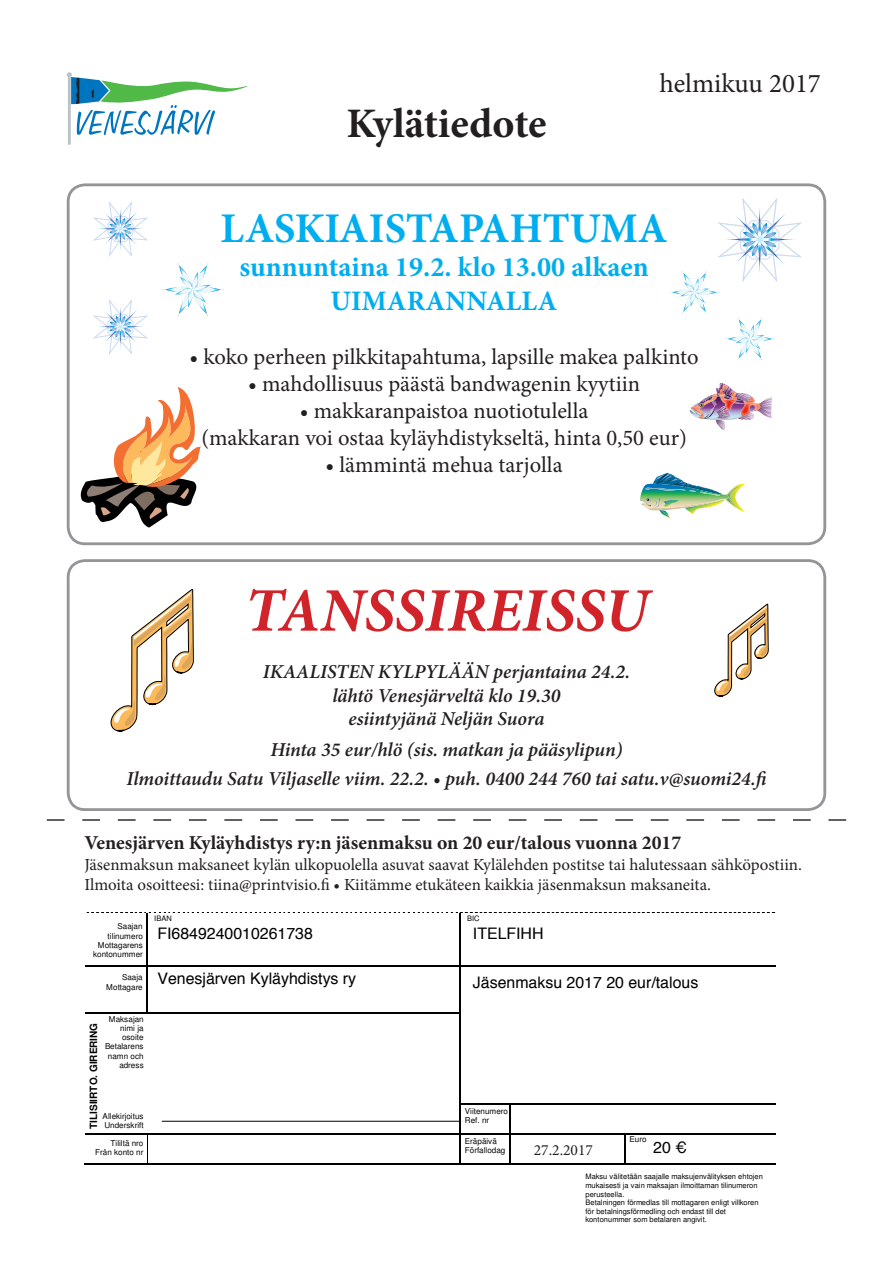
<style>
.page{position:relative;width:893px;height:1263px;background:#fff}
.page>*{position:absolute;margin:0;border:0;box-sizing:border-box;transform-origin:0 0}
.t1{font:italic 700 62.1px "Minion Pro";color:#d1232a}
.t2{font:700 42.3px "Minion Pro";color:#00aeef}
.t3{font:700 42px "Minion Pro";color:#231f20}
.t4{font:700 28.2px "Minion Pro";color:#00aeef}
.t5{font:27px "Minion Pro";color:#231f20}
.t6{font:22.5px "Minion Pro";color:#231f20}
.t7{font:italic 600 19.8px "Minion Pro";letter-spacing:-.005em;color:#231f20}
.t8{font:700 19.8px "Minion Pro";color:#231f20}
.t9{font:16.95px/20.2px "Minion Pro";color:#231f20}
.t10{font:15.9px "Helvetica";color:#000}
.t11{font:15.45px "Minion Pro";color:#231f20}
.t12{font:700 10.05px "Helvetica";color:#000}
.t13{font:8.1px/9.4px "Helvetica";color:#000;text-align:right}
.t14{font:7.5px/8.6px "Helvetica";letter-spacing:-.005em;color:#000}
</style>
<div class="page">
<svg style="left:67px;top:72px;width:180px;height:73px"></svg>
<svg style="left:86px;top:912px;width:689px;height:1px"></svg>
<hr style="left:146px;top:913px;width:2px;height:52px;background:#000">
<hr style="left:459px;top:913px;width:2px;height:52px;background:#000">
<hr style="left:85px;top:965px;width:61px;height:1px;background:#000">
<hr style="left:148px;top:965px;width:311px;height:1px;background:#000">
<hr style="left:461px;top:965px;width:314px;height:1px;background:#000">
<hr style="left:146px;top:967px;width:2px;height:21px;background:#000">
<hr style="left:459px;top:967px;width:2px;height:21px;background:#000">
<hr style="left:146px;top:990px;width:2px;height:22px;background:#000">
<hr style="left:459px;top:990px;width:2px;height:22px;background:#000">
<svg style="left:85px;top:1012px;width:20px;height:2px"></svg>
<hr style="left:105px;top:1012px;width:41px;height:2px;background:#000">
<hr style="left:150px;top:1012px;width:309px;height:2px;background:#000">
<hr style="left:459px;top:1014px;width:2px;height:89px;background:#000">
<hr style="left:461px;top:1103px;width:48px;height:2px;background:#000">
<hr style="left:511px;top:1103px;width:264px;height:2px;background:#000">
<hr style="left:459px;top:1105px;width:2px;height:28px;background:#000">
<hr style="left:509px;top:1105px;width:2px;height:28px;background:#000">
<svg style="left:85px;top:1133px;width:17px;height:2px"></svg>
<hr style="left:102px;top:1133px;width:45px;height:2px;background:#000">
<hr style="left:149px;top:1133px;width:310px;height:2px;background:#000">
<hr style="left:461px;top:1133px;width:48px;height:2px;background:#000">
<hr style="left:511px;top:1133px;width:113px;height:2px;background:#000">
<hr style="left:626px;top:1133px;width:149px;height:2px;background:#000">
<hr style="left:84px;top:1163px;width:63px;height:2px;background:#000">
<svg style="left:147px;top:1133px;width:2px;height:32px"></svg>
<hr style="left:149px;top:1163px;width:310px;height:2px;background:#000">
<hr style="left:459px;top:1135px;width:2px;height:28px;background:#000">
<hr style="left:461px;top:1163px;width:48px;height:2px;background:#000">
<hr style="left:509px;top:1135px;width:2px;height:28px;background:#000">
<hr style="left:511px;top:1163px;width:113px;height:2px;background:#000">
<hr style="left:624px;top:1135px;width:2px;height:28px;background:#000">
<hr style="left:626px;top:1163px;width:149px;height:2px;background:#000">
<hr style="left:162px;top:1121px;width:298px;height:1px;background:#000">
<svg style="left:47px;top:819px;width:799px;height:2px"></svg>
<div style="left:67px;top:559px;width:759px;height:252px;border:3px solid #939598;border-radius:17px"></div>
<div style="left:67px;top:183px;width:759px;height:362px;border:3px solid #939598;border-radius:17px"></div>
<img style="left:690px;top:383px;width:83px;height:47px">
<img style="left:640px;top:473px;width:105px;height:46px">
<svg style="left:93px;top:201px;width:55px;height:56px"></svg>
<svg style="left:93px;top:299px;width:55px;height:56px"></svg>
<svg style="left:670px;top:198px;width:132px;height:162px"></svg>
<svg style="left:163px;top:263px;width:60px;height:53px"></svg>
<svg style="left:81px;top:387px;width:121px;height:141px"></svg>
<svg style="left:111px;top:589px;width:83px;height:143px"></svg>
<svg style="left:714px;top:604px;width:55px;height:92px"></svg>
<p class="t3" style="left:347px;top:94px;width:201px">Kylätiedote</p>
<p class="t5" style="left:659px;top:65px;width:163px">helmikuu 2017</p>
<p class="t2" style="left:220px;top:199px;width:449px">LASKIAISTAPAHTUMA</p>
<p class="t4" style="left:239px;top:247px;width:411px">sunnuntaina 19.2. klo 13.00 alkaen</p>
<p class="t4" style="left:331px;top:281px;width:228px">UIMARANNALLA</p>
<p class="t6" style="left:190px;top:342px;width:510px">• koko perheen pilkkitapahtuma, lapsille makea palkinto</p>
<p class="t6" style="left:248px;top:369px;width:393px">• mahdollisuus päästä bandwagenin kyytiin</p>
<p class="t6" style="left:300px;top:396px;width:290px">• makkaranpaistoa nuotiotulella</p>
<p class="t6" style="left:201px;top:423px;width:487px">(makkaran voi ostaa kyläyhdistykseltä, hinta 0,50 eur)</p>
<p class="t6" style="left:326px;top:450px;width:238px">• lämmintä mehua tarjolla</p>
<p class="t1" style="left:245px;top:566px;width:405px">TANSSIREISSU</p>
<p class="t7" style="left:263px;top:658px;width:369px">IKAALISTEN KYLPYLÄÄN perjantaina 24.2.</p>
<p class="t7" style="left:332px;top:681px;width:230px">lähtö Venesjärveltä klo 19.30</p>
<p class="t7" style="left:349px;top:705px;width:197px">esiintyjänä Neljän Suora</p>
<p class="t7" style="left:270px;top:736px;width:354px">Hinta 35 eur/hlö (sis. matkan ja pääsylipun)</p>
<p class="t7" style="left:126px;top:764px;width:644px">Ilmoittaudu Satu Viljaselle viim. 22.2. • puh. 0400 244 760 tai satu.v@suomi24.fi</p>
<p class="t8" style="left:84px;top:829px;width:598px">Venesjärven Kyläyhdistys ry:n jäsenmaksu on 20 eur/talous vuonna 2017</p>
<p class="t9" style="left:84px;top:854px;width:719px">Jäsenmaksun maksaneet kylän ulkopuolella asuvat saavat Kylälehden postitse tai halutessaan sähköpostiin.<br>Ilmoita osoitteesi: tiina@printvisio.fi • Kiitämme etukäteen kaikkia jäsenmaksun maksaneita.</p>
<p class="t14" style="left:154px;top:915px;width:19px">IBAN</p>
<p class="t14" style="left:467px;top:915px;width:14px">BIC</p>
<p class="t13" style="left:93px;top:922px;width:51px">Saajan tilinumero<br>Mottagarens kontonummer</p>
<p class="t10" style="left:157px;top:921px;width:157px">FI6849240010261738</p>
<p class="t10" style="left:473px;top:921px;width:72px">ITELFIHH</p>
<p class="t10" style="left:157px;top:966px;width:200px">Venesjärven Kyläyhdistys ry</p>
<p class="t10" style="left:473px;top:970px;width:227px">Jäsenmaksu 2017 20 eur/talous</p>
<p class="t13" style="left:106px;top:973px;width:38px">Saaja<br>Mottagare</p>
<p class="t13" style="left:105px;top:1015px;width:40px">Maksajan nimi ja osoite<br>Betalarens namn och adress</p>
<p class="t12" style="left:88px;top:1129px;width:108px;rotate:-90deg">TILISIIRTO. GIRERING</p>
<p class="t13" style="left:103px;top:1112px;width:43px;text-align:left">Allekirjoitus<br>Underskrift</p>
<p class="t13" style="left:465px;top:1107px;width:45px;text-align:left">Viitenumero<br>Ref. nr</p>
<p class="t13" style="left:95px;top:1139px;width:50px">Tililtä nro<br>Från konto nr</p>
<p class="t13" style="left:465px;top:1137px;width:42px;text-align:left">Eräpäivä<br>Förfallodag</p>
<p class="t13" style="left:630px;top:1135px;width:19px">Euro</p>
<p class="t14" style="left:585px;top:1173px;width:179px">Maksu välitetään saajalle maksujenvälityksen ehtojen mukaisesti ja vain maksajan ilmoittaman tilinumeron perusteella.<br>Betalningen förmedlas till mottagaren enligt villkoren för betalningsförmedling och endast till det kontonummer som betalaren angivit.</p>
<p class="t10" style="left:518px;top:1135px;width:81px">31.01.2017</p>
<p class="t10" style="left:653px;top:1135px;width:35px">20 €</p>
<p class="t11" style="left:534px;top:1139px;width:61px">27.2.2017</p>
</div>
